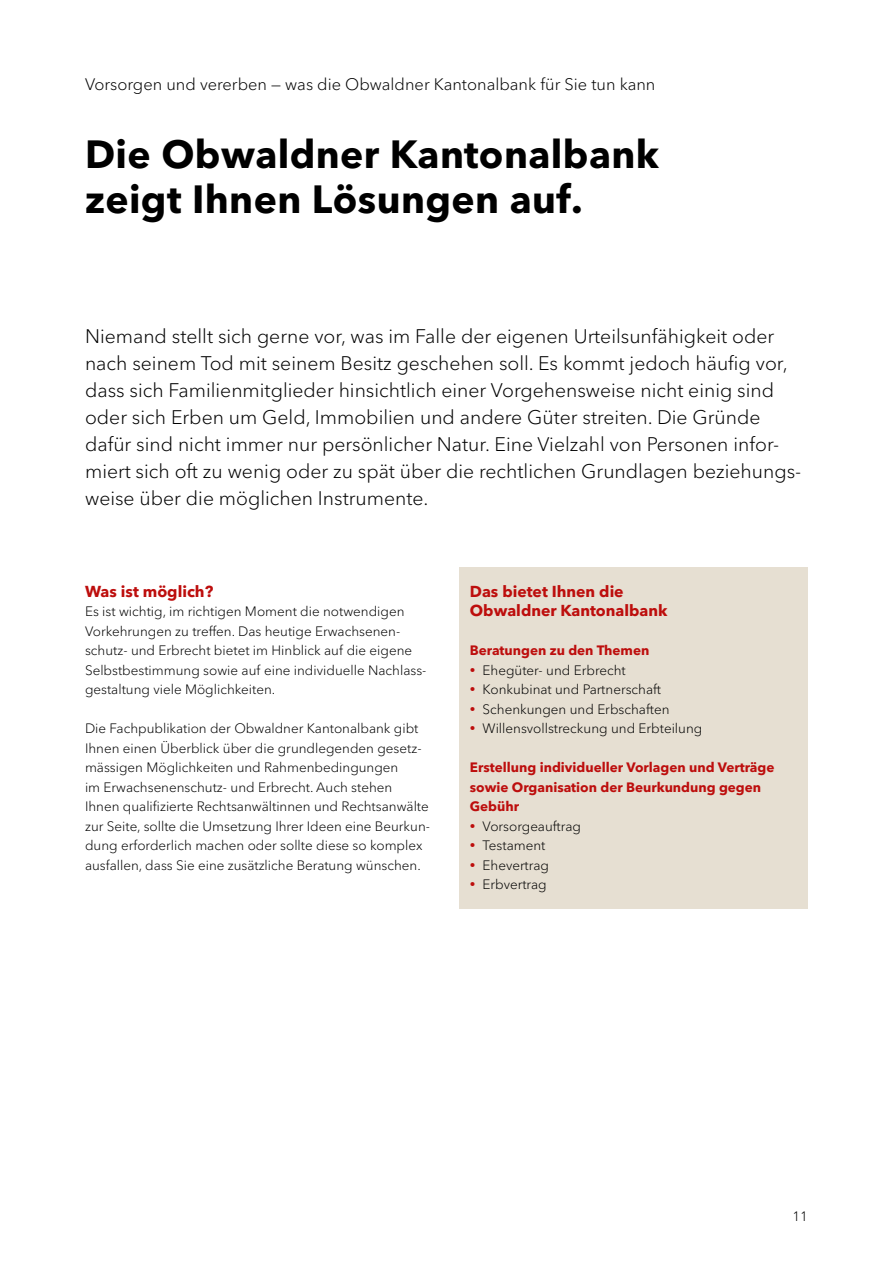
<style>
.page{position:relative;width:893px;height:1263px;background:#fff}
.page>*{position:absolute;margin:0;border:0;box-sizing:border-box;transform-origin:0 0}
.t1{font:700 39px/45px "Avenir Next LT Pro";letter-spacing:.01em;color:#000}
.t2{font:300 19.5px/27px "Avenir Next LT Pro";color:#000}
.t3{font:300 16.5px "Avenir Next LT Pro";color:#000}
.t4{font:700 15.75px/19.5px "Avenir Next LT Pro";color:#bd0e0d}
.t5{font:300 13.5px/19.5px "Avenir Next LT Pro";color:#000}
.t6{font:700 13.5px/19.5px "Avenir Next LT Pro";color:#bd0e0d}
.s1{font-size:11.25px;color:#bd0e0d}
</style>
<div class="page">
<div style="left:459px;top:567px;width:349px;height:341px;background:#e6dfd2"></div>
<p class="t3" style="left:85px;top:74px;width:572px">Vorsorgen und vererben — was die Obwaldner Kantonalbank für Sie tun kann</p>
<h1 class="t1" style="left:85px;top:131px;width:576px">Die Obwaldner Kantonalbank zeigt Ihnen Lösungen auf.</h1>
<p class="t2" style="left:85px;top:323px;width:718px">Niemand stellt sich gerne vor, was im Falle der eigenen Urteilsunfähigkeit oder nach seinem Tod mit seinem Besitz geschehen soll. Es kommt jedoch häufig vor, dass sich Familienmitglieder hinsichtlich einer Vorgehensweise nicht einig sind oder sich Erben um Geld, Immobilien und andere Güter streiten. Die Gründe dafür sind nicht immer nur persönlicher Natur. Eine Vielzahl von Personen infor&shy;miert sich oft zu wenig oder zu spät über die rechtlichen Grundlagen beziehungs&shy;weise über die möglichen Instrumente.</p>
<p class="t4" style="left:85px;top:581px;width:130px">Was ist möglich?</p>
<p class="t5" style="left:85px;top:602px;width:343px">Es ist wichtig, im richtigen Moment die notwendigen Vorkehrungen zu treffen. Das heutige Erwachsenen&shy;schutz- und Erbrecht bietet im Hinblick auf die eigene Selbstbestimmung sowie auf eine individuelle Nachlass&shy;gestaltung viele Möglichkeiten.</p>
<p class="t5" style="left:85px;top:719px;width:346px">Die Fachpublikation der Obwaldner Kantonalbank gibt Ihnen einen Überblick über die grundlegenden gesetz&shy;mässigen Möglichkeiten und Rahmenbedingungen<br>im Erwachsenenschutz- und Erbrecht. Auch stehen Ihnen qualifizierte Rechtsanwältinnen und Rechtsanwälte zur Seite, sollte die Umsetzung Ihrer Ideen eine Beurkun&shy;dung erforderlich machen oder sollte diese so komplex ausfallen, dass Sie eine zusätzliche Beratung wünschen.</p>
<p class="t4" style="left:470px;top:581px;width:199px">Das bietet Ihnen die<br>Obwaldner Kantonalbank</p>
<p class="t6" style="left:470px;top:641px;width:181px">Beratungen zu den Themen</p>
<p class="t5" style="left:470px;top:660px;width:157px"><span class="s1">•</span> Ehegüter- und Erbrecht</p>
<p class="t5" style="left:470px;top:680px;width:193px"><span class="s1">•</span> Konkubinat und Partnerschaft</p>
<p class="t5" style="left:470px;top:699px;width:201px"><span class="s1">•</span> Schenkungen und Erbschaften</p>
<p class="t5" style="left:470px;top:719px;width:234px"><span class="s1">•</span> Willensvollstreckung und Erbteilung</p>
<p class="t6" style="left:470px;top:758px;width:306px">Erstellung individueller Vorlagen und Verträge sowie Organisation der Beurkundung gegen<br>Gebühr</p>
<p class="t5" style="left:470px;top:816px;width:113px"><span class="s1">•</span> Vorsorgeauftrag</p>
<p class="t5" style="left:470px;top:836px;width:77px"><span class="s1">•</span> Testament</p>
<p class="t5" style="left:470px;top:855px;width:81px"><span class="s1">•</span> Ehevertrag</p>
<p class="t5" style="left:470px;top:875px;width:78px"><span class="s1">•</span> Erbvertrag</p>
<p class="t5" style="left:792px;top:1206px;width:17px">11</p>
</div>
